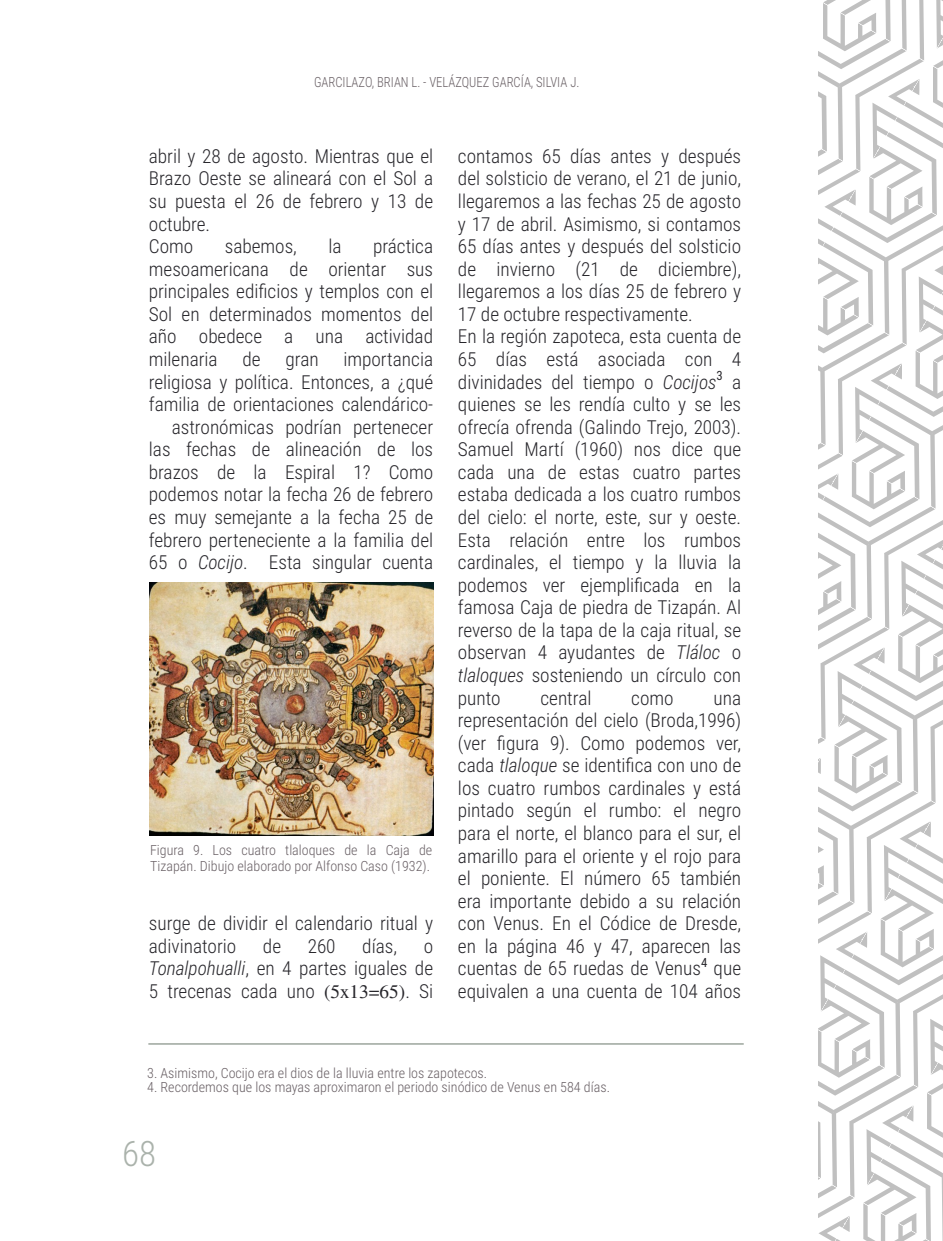
<style>
.page{position:relative;width:943px;height:1241px;background:#fff}
.page>*{position:absolute;margin:0;border:0;box-sizing:border-box;transform-origin:0 0}
.t1{font:300 35px "Roboto Condensed";color:#aab2ab}
.t2{font:300 19.25px/22.6px "Roboto Condensed";color:#27262b;text-align:justify}
.t3{font:300 14px/15.8px "Roboto Condensed";color:#685f64}
.t4{font:300 14px "Roboto Condensed";color:#685f64;scale:.9 1}
.t5{font:12.78px "Roboto Condensed";color:#27262b}
.s1{font-style:italic}
.s2{font-family:"Free Serif";font-weight:400}
</style>
<div class="page">
<svg style="left:818px;top:0;width:124px;height:1240px"></svg>
<img style="left:149px;top:583px;width:284px;height:252px">
<hr style="left:148px;top:1042px;width:595px;height:2px;background:#aab2ab">
<p class="t4" style="left:314px;top:74px;width:296px">GARCILAZO, BRIAN L. - VELÁZQUEZ GARCÍA, SILVIA J.</p>
<p class="t2" style="left:149px;top:145px;width:286px;text-align:left">abril y 28 de agosto. Mientras que el<br>Brazo Oeste se alineará con el Sol a su puesta el 26 de febrero y 13 de octubre.<br>Como</p>
<p class="t2" style="left:149px;top:235px;width:286px;text-indent:224px">práctica mesoamericana de orientar sus principales edificios y templos con el Sol en determinados momentos del año obedece a una actividad milenaria</p>
<p class="t2" style="left:225px;top:235px;width:74px">sabemos,</p>
<p class="t2" style="left:328px;top:235px;width:15px">la</p>
<p class="t2" style="left:242px;top:348px;width:20px">de</p>
<p class="t2" style="left:285px;top:348px;width:35px">gran</p>
<p class="t2" style="left:149px;top:348px;width:286px;text-align:right">importancia<br>religiosa y política. Entonces, a ¿qué familia de orientaciones calendárico&shy;astronómicas podrían pertenecer las fechas de alineación de los brazos de la Espiral 1? Como podemos notar la fecha 26 de febrero es muy semejante a la fecha 25 de febrero perteneciente a la familia del<br>65 o <span class="s1">Cocijo</span>. Esta singular cuenta</p>
<p class="t3" style="left:150px;top:842px;width:284px">Figura 9. Los cuatro tlaloques de la Caja de<br>Tizapán. Dibujo elaborado por Alfonso Caso (1932).</p>
<p class="t2" style="left:149px;top:912px;width:286px">surge de dividir el calendario ritual y adivinatorio</p>
<p class="t2" style="left:263px;top:934px;width:20px">de</p>
<p class="t2" style="left:308px;top:934px;width:29px">260</p>
<p class="t2" style="left:362px;top:934px;width:36px">días,</p>
<p class="t2" style="left:149px;top:934px;width:286px;text-indent:275px">o <span class="s1">Tonalpohualli</span>, en 4 partes iguales de 5 trecenas cada uno <span class="s2">(5x13=65)</span>. Si</p>
<p class="t2" style="left:458px;top:145px;width:285px;text-align:left">contamos 65 días antes y después del solsticio de verano, el 21 de junio, llegaremos a las fechas 25 de agosto y 17 de abril. Asimismo, si contamos 65 días antes y después del solsticio de invierno (21 de diciembre), llegaremos a los días 25 de febrero y 17 de octubre respectivamente.<br>En la región zapoteca, esta cuenta de 65 días está asociada con 4 divinidades del tiempo o <span class="s1">Cocijos</span></p>
<p class="t5" style="left:716px;top:367px;width:8px">3</p>
<p class="t2" style="left:458px;top:370px;width:285px;text-indent:274px">a quienes se les rendía culto y se les ofrecía ofrenda (Galindo Trejo, 2003).<br>Samuel Martí (1960) nos dice que cada una de estas cuatro partes estaba dedicada a los cuatro rumbos del cielo: el norte, este, sur y oeste.<br>Esta relación entre los rumbos cardinales, el tiempo y la lluvia la podemos ver ejemplificada en la famosa Caja de piedra de Tizapán. Al reverso de la tapa de la caja ritual, se observan 4 ayudantes de <span class="s1">Tláloc</span> o <span class="s1">tlaloques</span> sosteniendo un círculo con punto</p>
<p class="t2" style="left:540px;top:686px;width:52px">central</p>
<p class="t2" style="left:631px;top:686px;width:44px">como</p>
<p class="t2" style="left:458px;top:686px;width:285px;text-indent:255px">una representación del cielo (Broda,1996) (ver figura 9). Como podemos ver, cada <span class="s1">tlaloque</span> se identifica con uno de los cuatro rumbos cardinales y está pintado según el rumbo: el negro para el norte, el blanco para el sur, el amarillo para el oriente y el rojo para el poniente. El número 65 también era importante debido a su relación con Venus. En el Códice de Dresde, en la página 46 y 47, aparecen las cuentas de 65 ruedas de Venus</p>
<p class="t5" style="left:701px;top:954px;width:8px">4</p>
<p class="t2" style="left:458px;top:957px;width:285px;text-align:right">que<br>equivalen a una cuenta de 104 años</p>
<p class="t3" style="left:147px;top:1065px;width:341px">3. Asimismo, Cocijo era el dios de la lluvia entre los zapotecos.</p>
<p class="t3" style="left:147px;top:1079px;width:464px">4. Recordemos que los mayas aproximaron el periodo sinódico de Venus en 584 días.</p>
<h1 class="t1" style="left:122px;top:1132px;width:35px">68</h1>
</div>
